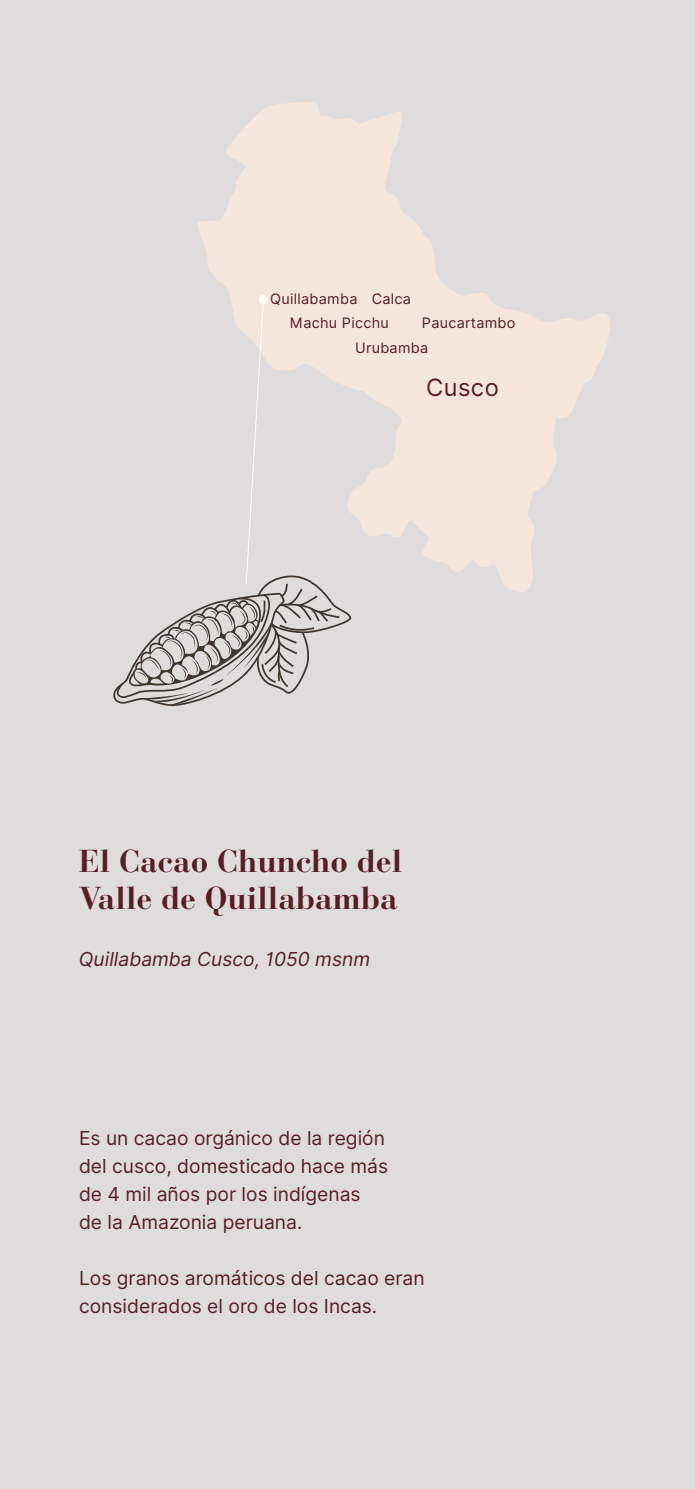
<style>
.page{position:relative;width:695px;height:1489px;background:#fff}
.page>*{position:absolute;margin:0;border:0;box-sizing:border-box;transform-origin:0 0}
.t1{font:700 31.5px/37.8px "Bauer Bodoni Std";color:#591e24}
.t2{font:23.8px "Inter";letter-spacing:.02em;color:#591e24}
.t3{font:19.25px/28px "Inter";color:#591e24}
.t4{font:italic 19.25px "Inter";color:#591e24}
.t5{font:14.35px "Inter";letter-spacing:.02em;color:#591e24}
</style>
<div class="page">
<div style="left:0;top:0;width:694px;height:1488px;background:#dedcdd"></div>
<svg style="left:198px;top:102px;width:412px;height:490px;fill:#f4e6da"></svg>
<div style="left:258px;top:295px;width:9px;height:9px;background:#fff;border-radius:50%"></div>
<svg style="left:113px;top:303px;width:239px;height:403px"></svg>
<p class="t5" style="left:270px;top:288px;width:89px">Quillabamba</p>
<p class="t5" style="left:371px;top:288px;width:41px">Calca</p>
<p class="t5" style="left:290px;top:312px;width:100px">Machu Picchu</p>
<p class="t5" style="left:422px;top:312px;width:95px">Paucartambo</p>
<p class="t5" style="left:355px;top:337px;width:75px">Urubamba</p>
<p class="t2" style="left:426px;top:370px;width:74px">Cusco</p>
<h1 class="t1" style="left:79px;top:842px;width:325px">El Cacao Chuncho del<br>Valle de Quillabamba</h1>
<p class="t4" style="left:79px;top:945px;width:293px">Quillabamba Cusco, 1050 msnm</p>
<p class="t3" style="left:79px;top:1122px;width:310px">Es un cacao orgánico de la región del cusco, domesticado hace más de 4 mil años por los indígenas de la Amazonia peruana.</p>
<p class="t3" style="left:79px;top:1262px;width:347px">Los granos aromáticos del cacao eran considerados el oro de los Incas.</p>
</div>
